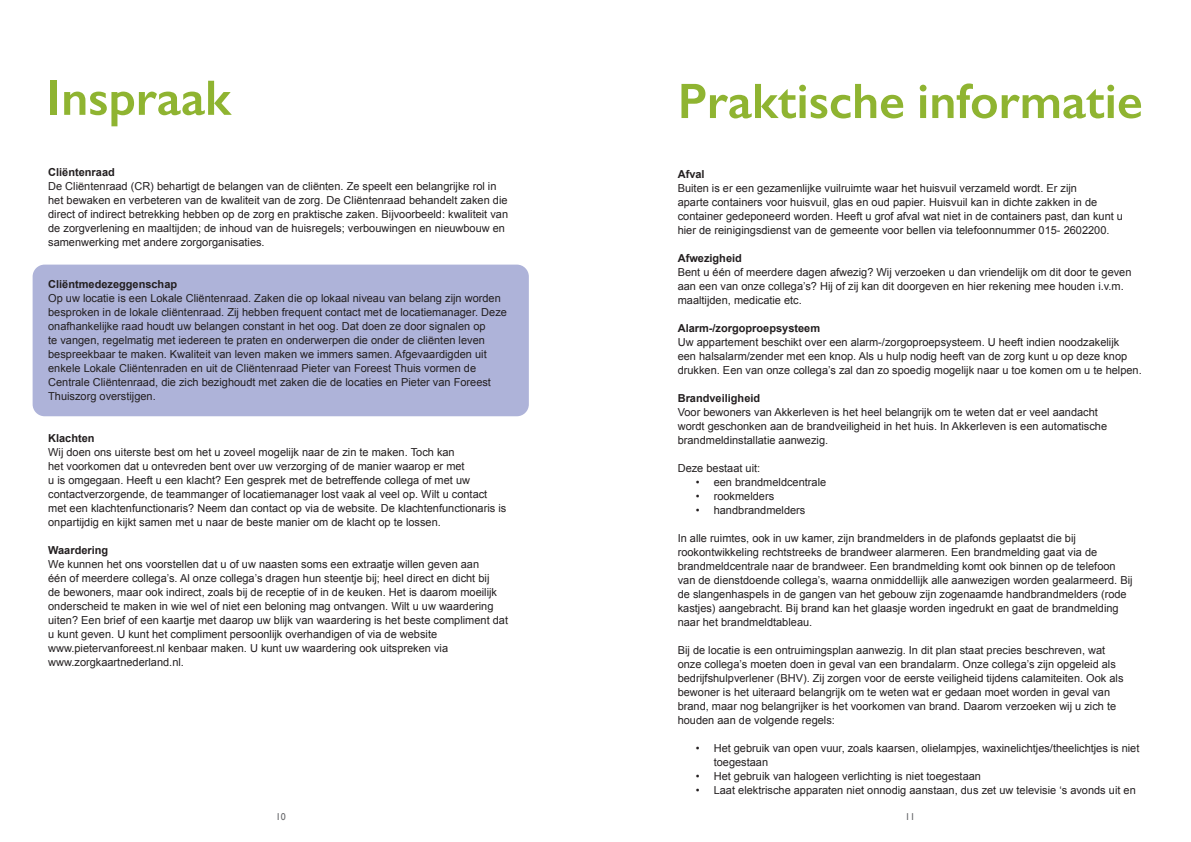
<style>
.page{position:relative;width:1191px;height:842px;background:#fff}
.page>*{position:absolute;margin:0;border:0;box-sizing:border-box;transform-origin:0 0}
.Kop_3{font:600 50px "Gill Sans";color:#8fb431}
.Kop_3-2{font:11px/14px "Arial";color:#231f20}
.body{font:11px/14px "Arial";color:#231f20}
.Kop_3-3{font:700 11px "Arial";color:#231f20}
.body-2{font:700 11px "Arial";color:#231f20}
.t1{font:10px "Gill Sans";color:#6c6d70}
</style>
<div class="page">
<div style="left:33px;top:265px;width:496px;height:151px;background:#aeb3d9;border-radius:12px"></div>
<p class="Kop_3" style="left:47px;top:68px;width:186px">Inspraak</p>
<p class="body-2" style="left:48px;top:165px;width:68px">Cliëntenraad</p>
<p class="Kop_3-2" style="left:48px;top:179px;width:461px">De Cliëntenraad (CR) behartigt de belangen van de cliënten. Ze speelt een belangrijke rol in het bewaken en verbeteren van de kwaliteit van de zorg. De Cliëntenraad behandelt zaken die direct of indirect betrekking hebben op de zorg en praktische zaken. Bijvoorbeeld: kwaliteit van de zorgverlening en maaltijden; de inhoud van de huisregels; verbouwingen en nieuwbouw en samenwerking met andere zorgorganisaties.</p>
<p class="Kop_3-3" style="left:48px;top:277px;width:130px">Cliëntmedezeggenschap</p>
<p class="Kop_3-2" style="left:48px;top:291px;width:460px">Op uw locatie is een Lokale Cliëntenraad. Zaken die op lokaal niveau van belang zijn worden besproken in de lokale cliëntenraad. Zij hebben frequent contact met de locatiemanager. Deze onafhankelijke raad houdt uw belangen constant in het oog. Dat doen ze door signalen op</p>
<p class="Kop_3-2" style="left:48px;top:333px;width:444px">te vangen, regelmatig met iedereen te praten en onderwerpen die onder de cliënten leven bespreekbaar te maken. Kwaliteit van leven maken we immers samen. Afgevaardigden uit enkele Lokale Cliëntenraden en uit de Cliëntenraad Pieter van Foreest Thuis vormen de Centrale Cliëntenraad, die zich bezighoudt met zaken die de locaties en Pieter van Foreest Thuiszorg overstijgen.</p>
<p class="Kop_3-3" style="left:48px;top:431px;width:48px">Klachten</p>
<p class="Kop_3-2" style="left:48px;top:445px;width:459px">Wij doen ons uiterste best om het u zoveel mogelijk naar de zin te maken. Toch kan<br>het voorkomen dat u ontevreden bent over uw verzorging of de manier waarop er met<br>u is omgegaan. Heeft u een klacht? Een gesprek met de betreffende collega of met uw contactverzorgende, de teammanger of locatiemanager lost vaak al veel op. Wilt u contact met een klachtenfunctionaris? Neem dan contact op via de website. De klachtenfunctionaris is onpartijdig en kijkt samen met u naar de beste manier om de klacht op te lossen.</p>
<p class="Kop_3-3" style="left:48px;top:543px;width:62px">Waardering</p>
<p class="Kop_3-2" style="left:48px;top:557px;width:461px">We kunnen het ons voorstellen dat u of uw naasten soms een extraatje willen geven aan<br>één of meerdere collega’s. Al onze collega’s dragen hun steentje bij; heel direct en dicht bij<br>de bewoners, maar ook indirect, zoals bij de receptie of in de keuken. Het is daarom moeilijk onderscheid te maken in wie wel of niet een beloning mag ontvangen. Wilt u uw waardering uiten? Een brief of een kaartje met daarop uw blijk van waardering is het beste compliment dat u kunt geven. U kunt het compliment persoonlijk overhandigen of via de website</p>
<p class="Kop_3-2" style="left:48px;top:641px;width:401px">www.pietervanforeest.nl kenbaar maken. U kunt uw waardering ook uitspreken via</p>
<p class="Kop_3-2" style="left:48px;top:655px;width:137px">www.zorgkaartnederland.nl.</p>
<p class="Kop_3" style="left:677px;top:71px;width:466px">Praktische informatie</p>
<p class="Kop_3-3" style="left:677px;top:167px;width:28px">Afval</p>
<p class="body" style="left:677px;top:181px;width:401px">Buiten is er een gezamenlijke vuilruimte waar het huisvuil verzameld wordt. Er zijn</p>
<p class="body" style="left:677px;top:195px;width:447px">aparte containers voor huisvuil, glas en oud papier. Huisvuil kan in dichte zakken in de container gedeponeerd worden. Heeft u grof afval wat niet in de containers past, dan kunt u hier de reinigingsdienst van de gemeente voor bellen via telefoonnummer 015- 2602200.</p>
<p class="Kop_3-3" style="left:677px;top:251px;width:66px">Afwezigheid</p>
<p class="body" style="left:677px;top:265px;width:455px">Bent u één of meerdere dagen afwezig? Wij verzoeken u dan vriendelijk om dit door te geven aan een van onze collega’s? Hij of zij kan dit doorgeven en hier rekening mee houden i.v.m. maaltijden, medicatie etc.</p>
<p class="Kop_3-3" style="left:677px;top:321px;width:144px">Alarm-/zorgoproepsysteem</p>
<p class="body" style="left:677px;top:335px;width:465px">Uw appartement beschikt over een alarm-/zorgoproepsysteem. U heeft indien noodzakelijk<br>een halsalarm/zender met een knop. Als u hulp nodig heeft van de zorg kunt u op deze knop drukken. Een van onze collega’s zal dan zo spoedig mogelijk naar u toe komen om u te helpen.</p>
<p class="Kop_3-3" style="left:677px;top:391px;width:84px">Brandveiligheid</p>
<p class="Kop_3-2" style="left:677px;top:405px;width:431px">Voor bewoners van Akkerleven is het heel belangrijk om te weten dat er veel aandacht wordt geschonken aan de brandveiligheid in het huis. In Akkerleven is een automatische brandmeldinstallatie aanwezig.</p>
<p class="Kop_3-2" style="left:677px;top:461px;width:84px">Deze bestaat uit:</p>
<p class="Kop_3-2" style="left:695px;top:475px;width:132px">• een brandmeldcentrale</p>
<p class="Kop_3-2" style="left:695px;top:489px;width:80px">• rookmelders</p>
<p class="Kop_3-2" style="left:695px;top:503px;width:111px">• handbrandmelders</p>
<p class="Kop_3-2" style="left:677px;top:531px;width:456px">In alle ruimtes, ook in uw kamer, zijn brandmelders in de plafonds geplaatst die bij rookontwikkeling rechtstreeks de brandweer alarmeren. Een brandmelding gaat via de brandmeldcentrale naar de brandweer. Een brandmelding komt ook binnen op de telefoon van de dienstdoende collega’s, waarna onmiddellijk alle aanwezigen worden gealarmeerd. Bij de slangenhaspels in de gangen van het gebouw zijn zogenaamde handbrandmelders (rode kastjes) aangebracht. Bij brand kan het glaasje worden ingedrukt en gaat de brandmelding naar het brandmeldtableau.</p>
<p class="Kop_3-2" style="left:677px;top:643px;width:447px">Bij de locatie is een ontruimingsplan aanwezig. In dit plan staat precies beschreven, wat onze collega’s moeten doen in geval van een brandalarm. Onze collega’s zijn opgeleid als bedrijfshulpverlener (BHV). Zij zorgen voor de eerste veiligheid tijdens calamiteiten. Ook als bewoner is het uiteraard belangrijk om te weten wat er gedaan moet worden in geval van brand, maar nog belangrijker is het voorkomen van brand. Daarom verzoeken wij u zich te houden aan de volgende regels:</p>
<p class="Kop_3-2" style="left:713px;top:741px;width:427px;text-indent:-18px">• Het gebruik van open vuur, zoals kaarsen, olielampjes, waxinelichtjes/theelichtjes is niet toegestaan</p>
<p class="Kop_3-2" style="left:695px;top:769px;width:287px">• Het gebruik van halogeen verlichting is niet toegestaan</p>
<p class="Kop_3-2" style="left:695px;top:783px;width:441px">• Laat elektrische apparaten niet onnodig aanstaan, dus zet uw televisie ‘s avonds uit en</p>
<p class="t1" style="left:276px;top:810px;width:11px">10</p>
<p class="t1" style="left:905px;top:810px;width:11px">11</p>
</div>
